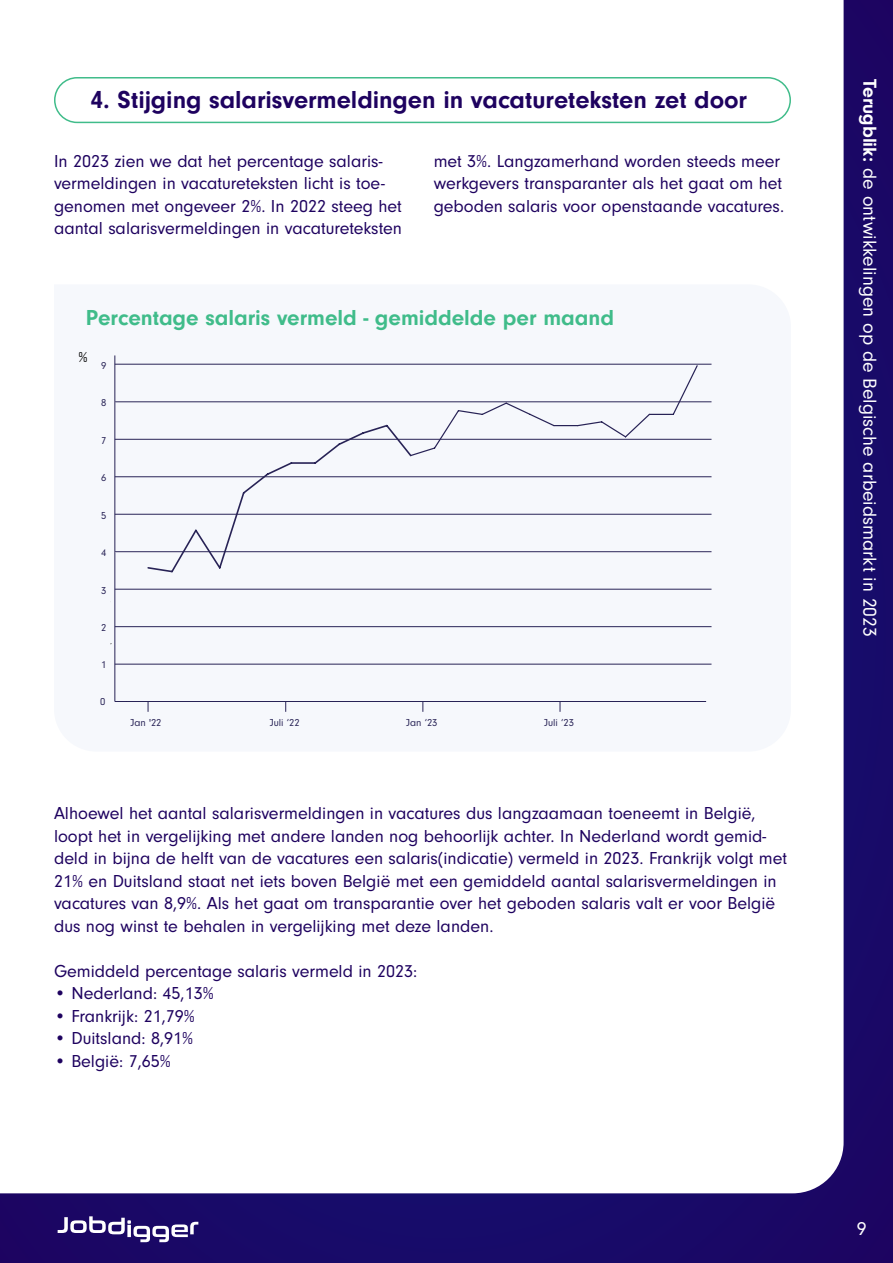
<style>
.page{position:relative;width:893px;height:1263px;background:#180a68}
.page>*{position:absolute;margin:0;border:0;box-sizing:border-box;transform-origin:0 0}
.t1{font:700 25.5px "Neuzeit Gro";color:#1e025f}
.t2{font:700 22.5px "Neuzeit Gro";color:#40bc8a}
.t3{font:19.5px "Neuzeit Gro";color:#fff}
.t4{font:18px/22.5px "Neuzeit Gro";color:#1e025f}
.t5{font:15px "Neuzeit Gro";color:#000}
.t6{font:10.5px "Neuzeit Gro";color:#282356}
.s1{font-weight:700}
</style>
<div class="page">
<div style="left:0;top:0;width:844px;height:1193px;background:#fff"></div>
<svg style="left:58px;top:1216px;width:140px;height:26px"></svg>
<div style="left:55px;top:78px;width:735px;height:44px;background:#fff;border-radius:22px"></div>
<div style="left:54px;top:77px;width:737px;height:46px;border:2px solid #40bc8a;border-radius:22px"></div>
<div style="left:54px;top:284px;width:737px;height:468px;background:#f6f8fc"></div>
<hr style="left:115px;top:701px;width:591px;height:1px;background:#282356">
<hr style="left:115px;top:355px;width:1px;height:346px;background:#282356">
<hr style="left:115px;top:552px;width:596px;height:1px;background:#fff">
<div style="left:146px;top:365px;width:553px;height:209px;background:#f6f8fc"></div>
<hr style="left:115px;top:402px;width:596px;height:1px;background:#282356">
<hr style="left:115px;top:439px;width:596px;height:1px;background:#282356">
<hr style="left:115px;top:364px;width:596px;height:1px;background:#282356">
<hr style="left:115px;top:476px;width:596px;height:1px;background:#282356">
<hr style="left:115px;top:514px;width:596px;height:1px;background:#282356">
<hr style="left:115px;top:551px;width:596px;height:1px;background:#282356">
<hr style="left:115px;top:589px;width:596px;height:1px;background:#282356">
<hr style="left:115px;top:626px;width:596px;height:1px;background:#282356">
<hr style="left:115px;top:664px;width:596px;height:1px;background:#282356">
<h1 class="t1" style="left:90px;top:85px;width:658px">4. Stijging salarisvermeldingen in vacatureteksten zet door</h1>
<p class="t4" style="left:54px;top:150px;width:350px">In 2023 zien we dat het percentage salaris&shy;vermeldingen in vacatureteksten licht is toe&shy;genomen met ongeveer 2%. In 2022 steeg het aantal salarisvermeldingen in vacatureteksten</p>
<p class="t4" style="left:434px;top:150px;width:352px">met 3%. Langzamerhand worden steeds meer werkgevers transparanter als het gaat om het geboden salaris voor openstaande vacatures.</p>
<p class="t2" style="left:86px;top:305px;width:530px">Percentage salaris vermeld - gemiddelde per maand</p>
<p class="t5" style="left:79px;top:349px;width:11px">%</p>
<p class="t6" style="left:101px;top:359px;width:7px">9</p>
<p class="t6" style="left:101px;top:397px;width:7px">8</p>
<p class="t6" style="left:101px;top:434px;width:7px">7</p>
<p class="t6" style="left:101px;top:472px;width:7px">6</p>
<p class="t6" style="left:101px;top:509px;width:7px">5</p>
<p class="t6" style="left:101px;top:547px;width:7px">4</p>
<p class="t6" style="left:101px;top:584px;width:7px">3</p>
<p class="t6" style="left:101px;top:622px;width:7px">2</p>
<p class="t6" style="left:101px;top:659px;width:7px">1</p>
<p class="t6" style="left:100px;top:696px;width:7px">0</p>
<p class="t6" style="left:131px;top:717px;width:32px">Jan '22</p>
<p class="t6" style="left:270px;top:717px;width:31px">Juli ‘22</p>
<p class="t6" style="left:406px;top:717px;width:33px">Jan ‘23</p>
<p class="t6" style="left:544px;top:717px;width:31px">Juli ‘23</p>
<p class="t4" style="left:54px;top:802px;width:735px">Alhoewel het aantal salarisvermeldingen in vacatures dus langzaamaan toeneemt in België, loopt het in vergelijking met andere landen nog behoorlijk achter. In Nederland wordt gemid&shy;deld in bijna de helft van de vacatures een salaris(indicatie) vermeld in 2023. Frankrijk volgt met 21% en Duitsland staat net iets boven België met een gemiddeld aantal salarisvermeldingen in vacatures van 8,9%. Als het gaat om transparantie over het geboden salaris valt er voor België dus nog winst te behalen in vergelijking met deze landen.</p>
<p class="t4" style="left:54px;top:960px;width:365px">Gemiddeld percentage salaris vermeld in 2023:</p>
<p class="t4" style="left:54px;top:982px;width:161px">• Nederland: 45,13%</p>
<p class="t4" style="left:54px;top:1005px;width:142px">• Frankrijk: 21,79%</p>
<p class="t4" style="left:54px;top:1027px;width:141px">• Duitsland: 8,91%</p>
<p class="t4" style="left:54px;top:1050px;width:118px">• België: 7,65%</p>
<p class="t3" style="left:880px;top:79px;width:560px;rotate:90deg"><span class="s1">Terugblik:</span> de ontwikkelingen op de Belgische arbeidsmarkt in 2023</p>
<p class="t3" style="left:857px;top:1218px;width:11px">9</p>
</div>
